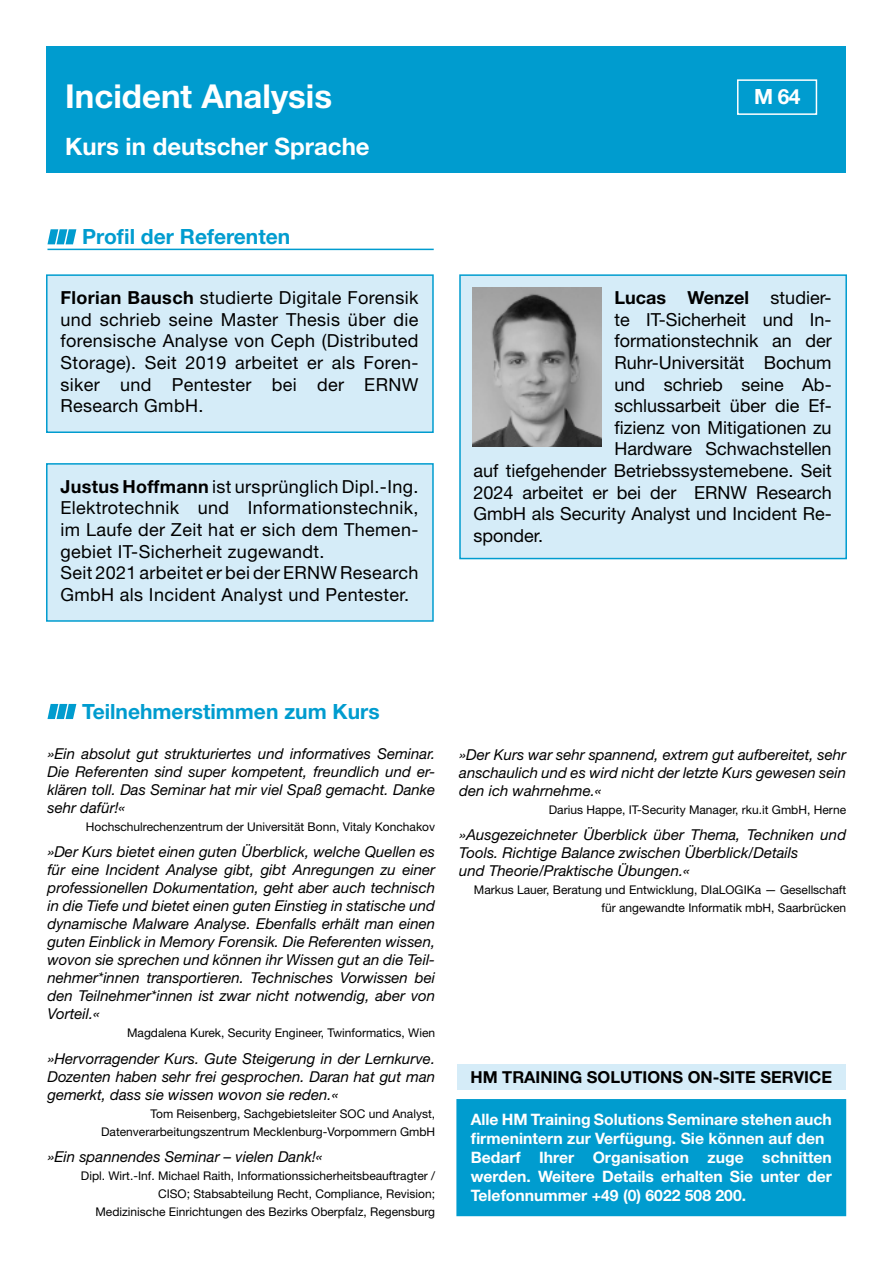
<style>
.page{position:relative;width:893px;height:1263px;background:#fff}
.page>*{position:absolute;margin:0;border:0;box-sizing:border-box;transform-origin:0 0}
.t1{font:700 33px "Helvetica Neue LT Std";color:#fff}
.t2{font:700 24px "Helvetica Neue LT Std";color:#fff}
.t3{font:700 21px "Helvetica Neue LT Std";color:#009ccf}
.t4{font:700 21px "Helvetica Neue LT Std";color:#fff}
.t5{font:18px/21.6px "Helvetica Neue LT Std";color:#000;text-align:justify}
.t6{font:18px/21.6px "Helvetica Neue LT Std";letter-spacing:.02em;color:#000}
.t7{font:700 18px "Helvetica Neue LT Std";color:#000}
.t8{font:700 16.5px "Helvetica Neue LT Std";color:#000}
.t9{font:700 15.75px/18.9px "Helvetica Neue LT Std";color:#fff}
.t10{font:italic 15px/18px "Helvetica Neue LT Std";color:#000;text-align:justify}
.t11{font:12px/18px "Helvetica Neue LT Std";color:#000;text-align:right}
.s1{font-weight:700}
.s2{font-weight:400}
</style>
<div class="page">
<div style="left:47px;top:47px;width:799px;height:126px;background:#009ccf"></div>
<div style="left:737px;top:79px;width:80px;height:36px;border:2px solid #fff"></div>
<hr style="left:47px;top:249px;width:387px;height:1px;background:#009ccf">
<svg style="left:47px;top:229px;width:29px;height:15px"></svg>
<div style="left:457px;top:1064px;width:388px;height:26px;background:#d5ecf8"></div>
<div style="left:457px;top:1100px;width:388px;height:115px;background:#009ccf"></div>
<div style="left:456px;top:1099px;width:390px;height:117px;border:2px solid #009ccf"></div>
<div style="left:46px;top:274px;width:388px;height:159px;background:#d5ecf8;border:2px solid #009ccf"></div>
<div style="left:46px;top:463px;width:388px;height:159px;background:#d5ecf8;border:2px solid #009ccf"></div>
<div style="left:459px;top:274px;width:388px;height:285px;background:#d5ecf8;border:2px solid #009ccf"></div>
<img style="left:472px;top:288px;width:130px;height:158px">
<svg style="left:47px;top:704px;width:29px;height:15px"></svg>
<h1 class="t1" style="left:65px;top:76px;width:268px">Incident Analysis</h1>
<h2 class="t2" style="left:65px;top:131px;width:306px">Kurs in deutscher Sprache</h2>
<h3 class="t3" style="left:82px;top:224px;width:210px">Profil der Referenten</h3>
<p class="t5" style="left:60px;top:287px;width:360px"><span class="s1">Florian Bausch</span> studierte Digitale Forensik und schrieb seine Master Thesis über die forensische Analyse von Ceph (Distributed Storage). Seit 2019 arbeitet er als Foren&shy;siker und Pentester bei der ERNW Research GmbH.</p>
<p class="t6" style="left:60px;top:475px;width:360px"><span class="s1">Justus Hoffmann</span> ist ursprünglich Dipl.-Ing.<br>Elektrotechnik und Informationstechnik, im Laufe der Zeit hat er sich dem Themen&shy;gebiet IT-Sicherheit zugewandt.<br>Seit 2021 arbeitet er bei der ERNW Research GmbH als Incident Analyst und Pentester.</p>
<h3 class="t4" style="left:754px;top:84px;width:48px">M 64</h3>
<p class="t7" style="left:614px;top:287px;width:219px">Lucas Wenzel <span class="s2">studier-</span></p>
<p class="t5" style="left:614px;top:308px;width:219px">te IT-Sicherheit und In-</p>
<p class="t5" style="left:614px;top:330px;width:219px">formationstechnik an der</p>
<p class="t5" style="left:614px;top:351px;width:219px">Ruhr-Universität Bochum</p>
<p class="t5" style="left:614px;top:373px;width:219px">und schrieb seine Ab-</p>
<p class="t5" style="left:614px;top:395px;width:219px">schlussarbeit über die Ef-</p>
<p class="t5" style="left:614px;top:416px;width:219px">fizienz von Mitigationen zu</p>
<p class="t5" style="left:614px;top:438px;width:219px">Hardware Schwachstellen</p>
<p class="t5" style="left:474px;top:459px;width:360px">auf tiefgehender Betriebssystemebene. Seit</p>
<p class="t5" style="left:474px;top:481px;width:360px">2024 arbeitet er bei der ERNW Research</p>
<p class="t5" style="left:474px;top:503px;width:360px">GmbH als Security Analyst und Incident Re-</p>
<p class="t5" style="left:474px;top:524px;width:71px">sponder.</p>
<h3 class="t3" style="left:82px;top:698px;width:299px">Teilnehmerstimmen zum Kurs</h3>
<p class="t10" style="left:47px;top:744px;width:389px">»Ein absolut gut strukturiertes und informatives Seminar.<br>Die Referenten sind super kompetent, freundlich und er&shy;klären toll. Das Seminar hat mir viel Spaß gemacht. Danke sehr dafür!«</p>
<p class="t11" style="left:86px;top:817px;width:351px">Hochschulrechenzentrum der Universität Bonn, Vitaly Konchakov</p>
<p class="t10" style="left:47px;top:842px;width:389px">»Der Kurs bietet einen guten Überblick, welche Quellen es für eine Incident Analyse gibt, gibt Anregungen zu einer professionellen Dokumentation, geht aber auch technisch in die Tiefe und bietet einen guten Einstieg in statische und dynamische Malware Analyse. Ebenfalls erhält man einen guten Einblick in Memory Forensik. Die Referenten wissen, wovon sie sprechen und können ihr Wissen gut an die Teil&shy;nehmer*innen transportieren. Technisches Vorwissen bei den Teilnehmer*innen ist zwar nicht notwendig, aber von Vorteil.«</p>
<p class="t11" style="left:127px;top:1024px;width:310px">Magdalena Kurek, Security Engineer, Twinformatics, Wien</p>
<p class="t10" style="left:47px;top:1049px;width:389px">»Hervorragender Kurs. Gute Steigerung in der Lernkurve.<br>Dozenten haben sehr frei gesprochen. Daran hat gut man gemerkt, dass sie wissen wovon sie reden.«</p>
<p class="t11" style="left:101px;top:1104px;width:335px">Tom Reisenberg, Sachgebietsleiter SOC und Analyst,<br>Datenverarbeitungszentrum Mecklenburg-Vorpommern GmbH</p>
<p class="t10" style="left:47px;top:1147px;width:277px">»Ein spannendes Seminar – vielen Dank!«</p>
<p class="t11" style="left:81px;top:1167px;width:356px">Dipl. Wirt.-Inf. Michael Raith, Informationssicherheitsbeauftragter /<br>CISO; Stabsabteilung Recht, Compliance, Revision;<br>Medizinische Einrichtungen des Bezirks Oberpfalz, Regensburg</p>
<p class="t10" style="left:459px;top:745px;width:388px">»Der Kurs war sehr spannend, extrem gut aufbereitet, sehr anschaulich und es wird nicht der letzte Kurs gewesen sein den ich wahrnehme.«</p>
<p class="t11" style="left:549px;top:800px;width:299px">Darius Happe, IT-Security Manager, rku.it GmbH, Herne</p>
<p class="t10" style="left:459px;top:826px;width:388px;text-align:left">»Ausgezeichneter Überblick über Thema, Techniken und<br>Tools. Richtige Balance zwischen Überblick/Details<br>und Theorie/Praktische Übungen.«</p>
<p class="t11" style="left:474px;top:881px;width:374px">Markus Lauer, Beratung und Entwicklung, DIaLOGIKa — Gesellschaft für angewandte Informatik mbH, Saarbrücken</p>
<p class="t8" style="left:470px;top:1067px;width:363px">HM TRAINING SOLUTIONS ON-SITE SERVICE</p>
<p class="t9" style="left:471px;top:1110px;width:363px">Alle HM Training Solutions Seminare stehen auch firmenintern zur Verfügung. Sie können auf den Bedarf Ihrer Organisation zuge schnitten werden. Weitere Details erhalten Sie unter der Telefonnummer +49 (0) 6022 508 200.</p>
</div>
